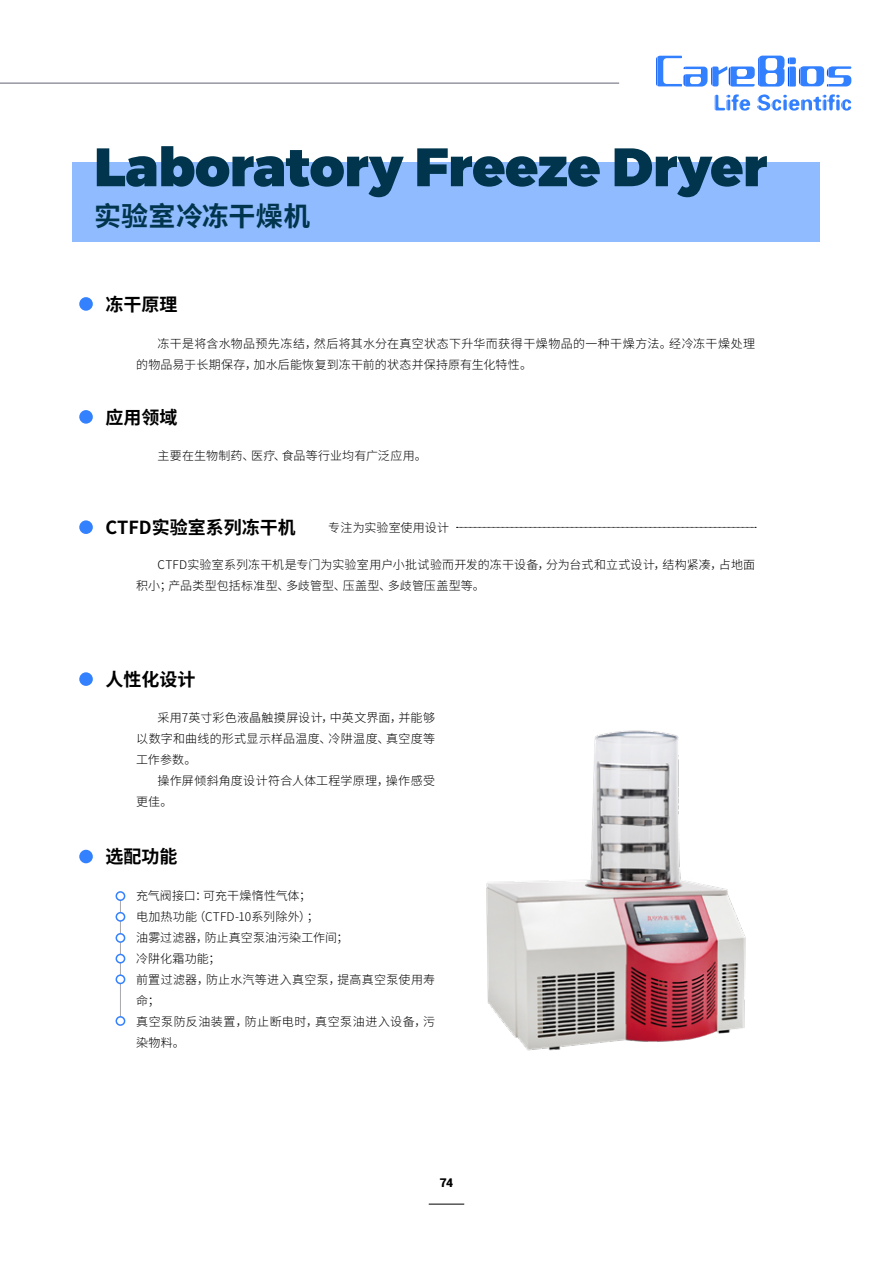
<style>
.page{position:relative;width:893px;height:1263px;background:#fff}
.page>*{position:absolute;margin:0;border:0;box-sizing:border-box;transform-origin:0 0}
.t1{font:900 54px "Montserrat";letter-spacing:-.01em;color:#00354d}
.t2{font:700 27px "Source Han Sans CN";letter-spacing:.01em;color:#00354d}
.t3{font:700 18px "Source Han Sans CN";color:#000}
.t4{font:300 12px/21px "Source Han Sans CN";letter-spacing:.02em;color:#000}
.t5{font:900 12px "Roboto";color:#000}
</style>
<div class="page">
<hr style="left:0;top:83px;width:619px;height:1px;background:#616374">
<hr style="left:429px;top:1204px;width:35px;height:1px;background:#000">
<svg style="left:656px;top:56px;width:195px;height:31px"></svg>
<svg style="left:715px;top:94px;width:35px;height:17px"></svg>
<svg style="left:757px;top:94px;width:94px;height:17px"></svg>
<div style="left:73px;top:163px;width:747px;height:79px;background:#91bbff"></div>
<div style="left:79px;top:297px;width:14px;height:14px;background:#3381ff;border-radius:50%"></div>
<div style="left:79px;top:410px;width:14px;height:14px;background:#3381ff;border-radius:50%"></div>
<div style="left:79px;top:672px;width:14px;height:14px;background:#3381ff;border-radius:50%"></div>
<div style="left:79px;top:850px;width:14px;height:13px;background:#3381ff;border-radius:50%"></div>
<div style="left:79px;top:520px;width:14px;height:14px;background:#3381ff;border-radius:50%"></div>
<svg style="left:457px;top:527px;width:299px;height:1px"></svg>
<hr style="left:120px;top:895px;width:1px;height:127px;background:#a7a9ac">
<div style="left:116px;top:892px;width:9px;height:8px;background:#fff;border-radius:50%"></div>
<div style="left:116px;top:891px;width:9px;height:10px;border:2px solid #3381ff;border-radius:50%"></div>
<div style="left:116px;top:954px;width:9px;height:9px;background:#fff;border-radius:50%"></div>
<div style="left:116px;top:954px;width:9px;height:9px;border:2px solid #3381ff;border-radius:50%"></div>
<div style="left:116px;top:975px;width:9px;height:8px;background:#fff;border-radius:50%"></div>
<div style="left:116px;top:974px;width:9px;height:10px;border:2px solid #3381ff;border-radius:50%"></div>
<div style="left:116px;top:1017px;width:9px;height:8px;background:#fff;border-radius:50%"></div>
<div style="left:116px;top:1016px;width:9px;height:10px;border:2px solid #3381ff;border-radius:50%"></div>
<div style="left:116px;top:913px;width:9px;height:8px;background:#fff;border-radius:50%"></div>
<div style="left:116px;top:912px;width:9px;height:10px;border:2px solid #3381ff;border-radius:50%"></div>
<div style="left:116px;top:934px;width:9px;height:8px;background:#fff;border-radius:50%"></div>
<div style="left:116px;top:933px;width:9px;height:10px;border:2px solid #3381ff;border-radius:50%"></div>
<img style="left:486px;top:730px;width:260px;height:321px">
<h1 class="t1" style="left:94px;top:133px;width:675px">Laboratory Freeze Dryer</h1>
<h2 class="t2" style="left:94px;top:201px;width:218px">实验室冷冻干燥机</h2>
<h3 class="t3" style="left:106px;top:294px;width:73px">冻干原理</h3>
<p class="t4" style="left:136px;top:333px;width:621px;text-indent:21px">冻干是将含水物品预先冻结，然后将其水分在真空状态下升华而获得干燥物品的一种干燥方法。经冷冻干燥处理的物品易于长期保存，加水后能恢复到冻干前的状态并保持原有生化特性。</p>
<h3 class="t3" style="left:106px;top:407px;width:73px">应用领域</h3>
<p class="t4" style="left:157px;top:446px;width:271px">主要在生物制药、医疗、食品等行业均有广泛应用。</p>
<h3 class="t3" style="left:106px;top:517px;width:192px">CTFD实验室系列冻干机</h3>
<p class="t4" style="left:328px;top:517px;width:123px">专注为实验室使用设计</p>
<p class="t4" style="left:136px;top:554px;width:621px;text-indent:21px">CTFD实验室系列冻干机是专门为实验室用户小批试验而开发的冻干设备，分为台式和立式设计，结构紧凑，占地面积小；产品类型包括标准型、多歧管型、压盖型、多歧管压盖型等。</p>
<h3 class="t3" style="left:106px;top:669px;width:92px">人性化设计</h3>
<p class="t4" style="left:136px;top:708px;width:300px;text-align:justify;text-indent:21px">采用7英寸彩色液晶触摸屏设计，中英文界面，并能够以数字和曲线的形式显示样品温度、冷阱温度、真空度等工作参数。</p>
<p class="t4" style="left:136px;top:771px;width:300px;text-indent:21px">操作屏倾斜角度设计符合人体工程学原理，操作感受更佳。</p>
<h3 class="t3" style="left:106px;top:846px;width:73px">选配功能</h3>
<p class="t4" style="left:136px;top:885px;width:300px">充气阀接口：可充干燥惰性气体；<br>电加热功能（CTFD-10系列除外）；<br>油雾过滤器，防止真空泵油污染工作间；<br>冷阱化霜功能；<br>前置过滤器，防止水汽等进入真空泵，提高真空泵使用寿命；<br>真空泵防反油装置，防止断电时，真空泵油进入设备，污染物料。</p>
<p class="t5" style="left:440px;top:1174px;width:15px">74</p>
</div>
